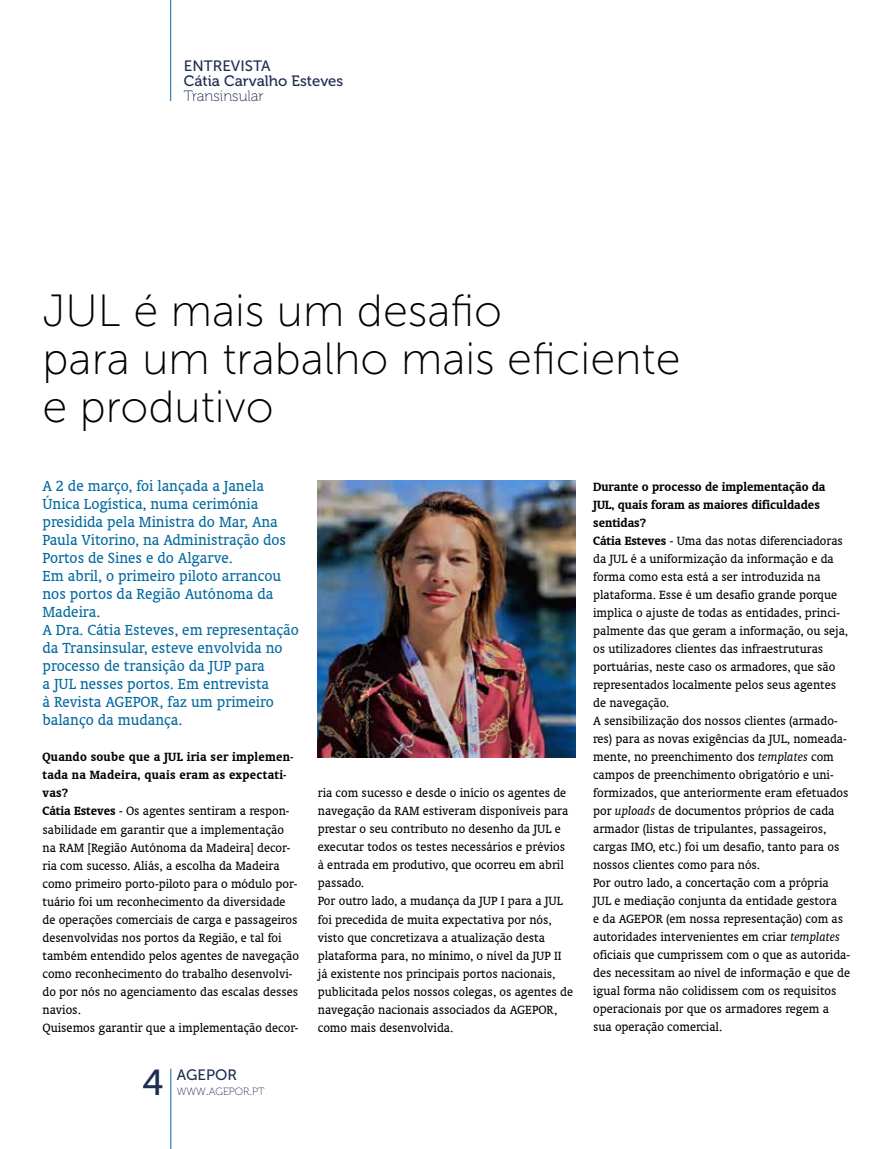
<style>
.page{position:relative;width:893px;height:1149px;background:#fff}
.page>*{position:absolute;margin:0;border:0;box-sizing:border-box;transform-origin:0 0}
.t1{font:45px/48px "Museo Sans 100";color:#000}
.t2{font:36px "Museo Sans 500";color:#1e2d51}
.t3{font:16.5px/18px "Oranda BT";color:#0069a0}
.t4{font:15px "Museo 500";color:#1e2d51}
.t5{font:15px "Museo Sans 500";color:#1e2d51}
.t6{font:15px "Museo 100";color:#1e2d51}
.t7{font:13.5px/18px "Oranda BT";color:#000}
.t8{font:10.5px "Museo 100";color:#1e2d51}
.s1{font-weight:700}
.s2{font-size:15px}
.s3{font-style:italic}
</style>
<div class="page">
<hr style="left:170px;top:1068px;width:1px;height:80px;background:#0069a0">
<hr style="left:170px;top:0;width:1px;height:101px;background:#0069a0">
<img style="left:318px;top:480px;width:257px;height:276px">
<p class="t5" style="left:184px;top:58px;width:88px">ENTREVISTA</p>
<p class="t4" style="left:184px;top:73px;width:161px">Cátia Carvalho Esteves</p>
<p class="t6" style="left:184px;top:88px;width:81px">Transinsular</p>
<h1 class="t1" style="left:43px;top:286px;width:640px">JUL é mais um desafio<br>para um trabalho mais eficiente e produtivo</h1>
<p class="t3" style="left:43px;top:476px;width:258px">A 2 de março, foi lançada a Janela<br>Única Logística, numa cerimónia presidida pela Ministra do Mar, Ana<br>Paula Vitorino, na Administração dos<br>Portos de Sines e do Algarve.<br>Em abril, o primeiro piloto arrancou nos portos da Região Autónoma da<br>Madeira.<br>A Dra. Cátia Esteves, em representação da Transinsular, esteve envolvida no processo de transição da JUP para<br>a JUL nesses portos. Em entrevista<br>à Revista AGEPOR, faz um primeiro balanço da mudança.</p>
<p class="t7" style="left:43px;top:747px;width:258px"><span class="s1">Quando soube que a JUL iria ser implemen&shy;tada na Madeira, quais eram as expectati&shy;vas?<br>Cátia Esteves</span> - Os agentes sentiram a respon&shy;sabilidade em garantir que a implementação na RAM [Região Autónoma da Madeira] decor&shy;ria com sucesso. Aliás, a escolha da Madeira como primeiro porto-piloto para o módulo por&shy;tuário foi um reconhecimento da diversidade de operações comerciais de carga e passageiros desenvolvidas nos portos da Região, e tal foi também entendido pelos agentes de navegação como reconhecimento do trabalho desenvolvi&shy;do por nós no agenciamento das escalas desses navios.<br>Quisemos garantir que a implementação decor-</p>
<h2 class="t2" style="left:142px;top:1062px;width:23px">4</h2>
<p class="t5" style="left:177px;top:1066px;width:62px">AGEPOR</p>
<p class="t8" style="left:177px;top:1085px;width:89px">WWW<span class="s2">.</span>AGEPOR<span class="s2">.</span>PT</p>
<p class="t7" style="left:318px;top:783px;width:257px">ria com sucesso e desde o início os agentes de navegação da RAM estiveram disponíveis para prestar o seu contributo no desenho da JUL e executar todos os testes necessários e prévios à entrada em produtivo, que ocorreu em abril passado.<br>Por outro lado, a mudança da JUP I para a JUL foi precedida de muita expectativa por nós, visto que concretizava a atualização desta plataforma para, no mínimo, o nível da JUP II já existente nos principais portos nacionais, publicitada pelos nossos colegas, os agentes de navegação nacionais associados da AGEPOR, como mais desenvolvida.</p>
<p class="t7" style="left:593px;top:477px;width:258px"><span class="s1">Durante o processo de implementação da JUL, quais foram as maiores dificuldades sentidas?<br>Cátia Esteves</span> - Uma das notas diferenciadoras da JUL é a uniformização da informação e da forma como esta está a ser introduzida na plataforma. Esse é um desafio grande porque implica o ajuste de todas as entidades, princi&shy;palmente das que geram a informação, ou seja, os utilizadores clientes das infraestruturas portuárias, neste caso os armadores, que são representados localmente pelos seus agentes de navegação.<br>A sensibilização dos nossos clientes (armado&shy;res) para as novas exigências da JUL, nomeada&shy;mente, no preenchimento dos <span class="s3">templates</span> com campos de preenchimento obrigatório e uni&shy;formizados, que anteriormente eram efetuados por <span class="s3">uploads</span> de documentos próprios de cada armador (listas de tripulantes, passageiros, cargas IMO, etc.) foi um desafio, tanto para os nossos clientes como para nós.<br>Por outro lado, a concertação com a própria JUL e mediação conjunta da entidade gestora<br>e da AGEPOR (em nossa representação) com as autoridades intervenientes em criar <span class="s3">templates </span>oficiais que cumprissem com o que as autorida&shy;des necessitam ao nível de informação e que de igual forma não colidissem com os requisitos operacionais por que os armadores regem a sua operação comercial.</p>
</div>
